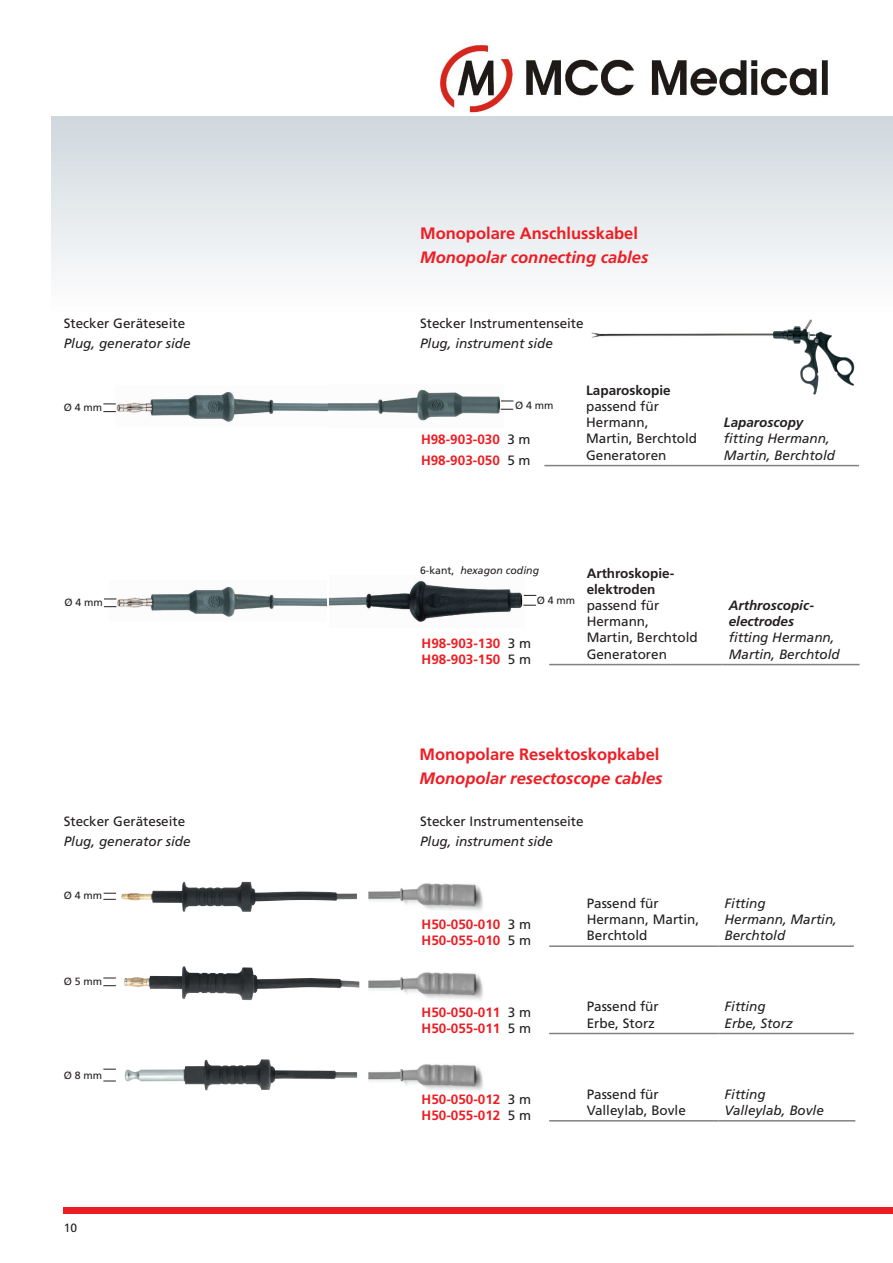
<style>
.page{position:relative;width:893px;height:1263px;background:#fff}
.page>*{position:absolute;margin:0;border:0;box-sizing:border-box;transform-origin:0 0}
.Fließtext{font:italic 700 16.5px "Frutiger";color:#ee1d23}
.Fließtext-2{font:700 16.5px "Frutiger";color:#ee1d23}
.t1{font:13.5px/16.2px "Frutiger";color:#231f20}
.t2{font:italic 13.5px/16.2px "Frutiger";color:#231f20}
.Fließtext-3{font:700 13.5px "Frutiger";color:#ee1d23}
.t3{font:700 13.5px "Frutiger";color:#231f20}
.t4{font:italic 700 13.5px/16.2px "Frutiger";color:#231f20}
.t5{font:12px "Frutiger";color:#231f20}
.t6{font:10.5px "Frutiger";color:#231f20}
.t7{font:italic 10.5px "Frutiger";color:#231f20}
.s1{font-weight:400;color:#231f20}
.s2{font-style:normal}
</style>
<div class="page">
<div style="left:51px;top:117px;width:842px;height:200px;background:linear-gradient(to bottom,#cfd8dd,#fff)"></div>
<div style="left:64px;top:1208px;width:829px;height:6px;background:#ee1d23"></div>
<img style="left:116px;top:392px;width:211px;height:30px">
<img style="left:329px;top:389px;width:175px;height:32px">
<img style="left:109px;top:587px;width:218px;height:30px">
<img style="left:329px;top:581px;width:196px;height:41px">
<hr style="left:544px;top:465px;width:174px;height:1px;background:#808285">
<hr style="left:718px;top:465px;width:141px;height:1px;background:#808285">
<svg style="left:501px;top:401px;width:12px;height:1px"></svg>
<svg style="left:501px;top:409px;width:12px;height:1px"></svg>
<svg style="left:103px;top:404px;width:13px;height:1px"></svg>
<svg style="left:103px;top:411px;width:13px;height:1px"></svg>
<hr style="left:549px;top:664px;width:174px;height:1px;background:#808285">
<hr style="left:723px;top:664px;width:137px;height:1px;background:#808285">
<svg style="left:524px;top:595px;width:12px;height:1px"></svg>
<svg style="left:523px;top:605px;width:13px;height:1px"></svg>
<svg style="left:104px;top:599px;width:12px;height:1px"></svg>
<svg style="left:104px;top:606px;width:12px;height:1px"></svg>
<hr style="left:549px;top:945px;width:169px;height:2px;background:#808285">
<hr style="left:718px;top:945px;width:136px;height:2px;background:#808285">
<hr style="left:549px;top:1033px;width:169px;height:1px;background:#808285">
<hr style="left:718px;top:1033px;width:136px;height:1px;background:#808285">
<hr style="left:549px;top:1120px;width:169px;height:1px;background:#808285">
<hr style="left:718px;top:1120px;width:137px;height:1px;background:#808285">
<svg style="left:103px;top:893px;width:13px;height:7px"></svg>
<svg style="left:103px;top:978px;width:13px;height:1px"></svg>
<svg style="left:103px;top:985px;width:13px;height:1px"></svg>
<img style="left:773px;top:319px;width:82px;height:76px">
<img style="left:591px;top:333px;width:182px;height:5px">
<svg style="left:103px;top:1069px;width:13px;height:1px"></svg>
<svg style="left:103px;top:1081px;width:13px;height:1px"></svg>
<img style="left:121px;top:882px;width:236px;height:30px">
<img style="left:124px;top:966px;width:235px;height:34px">
<img style="left:125px;top:1059px;width:232px;height:31px">
<img style="left:368px;top:883px;width:115px;height:28px">
<img style="left:368px;top:972px;width:115px;height:28px">
<img style="left:368px;top:1064px;width:115px;height:27px">
<img style="left:440px;top:44px;width:388px;height:69px">
<p class="t1" style="left:64px;top:315px;width:123px">Stecker Geräteseite</p>
<p class="t2" style="left:64px;top:335px;width:128px">Plug, generator side</p>
<p class="Fließtext-2" style="left:420px;top:224px;width:219px">Monopolare Anschlusskabel</p>
<p class="Fließtext" style="left:420px;top:248px;width:230px">Monopolar connecting cables</p>
<p class="t1" style="left:420px;top:315px;width:165px">Stecker Instrumentenseite</p>
<p class="t2" style="left:420px;top:335px;width:134px">Plug, instrument side</p>
<p class="t6" style="left:64px;top:401px;width:40px">Ø 4 mm</p>
<p class="t6" style="left:515px;top:399px;width:40px">Ø 4 mm</p>
<p class="Fließtext-3" style="left:421px;top:432px;width:111px">H98-903-030 <span class="s1">3 m</span></p>
<p class="Fließtext-3" style="left:421px;top:452px;width:111px">H98-903-050 <span class="s1">5 m</span></p>
<p class="t3" style="left:586px;top:382px;width:86px">Laparoskopie</p>
<p class="t1" style="left:586px;top:398px;width:113px">passend für<br>Hermann,<br>Martin, Berchtold<br>Generatoren</p>
<p class="t4" style="left:724px;top:414px;width:81px">Laparoscopy</p>
<p class="t2" style="left:724px;top:430px;width:113px">fitting Hermann,<br>Martin, Berchtold</p>
<p class="t7" style="left:420px;top:564px;width:121px"><span class="s2">6-kant,</span> hexagon coding</p>
<p class="t6" style="left:64px;top:596px;width:40px">Ø 4 mm</p>
<p class="t6" style="left:537px;top:594px;width:40px">Ø 4 mm</p>
<p class="Fließtext-3" style="left:422px;top:635px;width:111px">H98-903-130 <span class="s1">3 m</span></p>
<p class="Fließtext-3" style="left:422px;top:651px;width:111px">H98-903-150 <span class="s1">5 m</span></p>
<p class="t3" style="left:587px;top:565px;width:89px">Arthroskopie-</p>
<p class="t3" style="left:587px;top:581px;width:70px">elektroden</p>
<p class="t1" style="left:587px;top:597px;width:113px">passend für<br>Hermann,<br>Martin, Berchtold<br>Generatoren</p>
<p class="t4" style="left:729px;top:597px;width:87px">Arthroscopic&shy;electrodes</p>
<p class="t2" style="left:729px;top:629px;width:113px">fitting Hermann,<br>Martin, Berchtold</p>
<p class="t1" style="left:64px;top:813px;width:123px">Stecker Geräteseite</p>
<p class="t2" style="left:64px;top:833px;width:128px">Plug, generator side</p>
<p class="t6" style="left:64px;top:889px;width:40px">Ø 4 mm</p>
<p class="t6" style="left:64px;top:975px;width:40px">Ø 5 mm</p>
<p class="t6" style="left:64px;top:1069px;width:40px">Ø 8 mm</p>
<p class="t5" style="left:64px;top:1220px;width:15px">10</p>
<p class="Fließtext-2" style="left:420px;top:745px;width:241px">Monopolare Resektoskopkabel</p>
<p class="Fließtext" style="left:420px;top:769px;width:244px">Monopolar resectoscope cables</p>
<p class="t1" style="left:420px;top:813px;width:165px">Stecker Instrumentenseite</p>
<p class="t2" style="left:420px;top:833px;width:134px">Plug, instrument side</p>
<p class="Fließtext-3" style="left:422px;top:917px;width:111px">H50-050-010 <span class="s1">3 m</span></p>
<p class="Fließtext-3" style="left:422px;top:933px;width:111px">H50-055-010 <span class="s1">5 m</span></p>
<p class="Fließtext-3" style="left:422px;top:1004px;width:111px">H50-050-011 <span class="s1">3 m</span></p>
<p class="Fließtext-3" style="left:422px;top:1020px;width:111px">H50-055-011 <span class="s1">5 m</span></p>
<p class="Fließtext-3" style="left:422px;top:1091px;width:111px">H50-050-012 <span class="s1">3 m</span></p>
<p class="Fließtext-3" style="left:422px;top:1107px;width:111px">H50-055-012 <span class="s1">5 m</span></p>
<p class="t1" style="left:587px;top:895px;width:74px">Passend für</p>
<p class="t1" style="left:587px;top:911px;width:114px">Hermann, Martin,<br>Berchtold</p>
<p class="t1" style="left:587px;top:998px;width:74px">Passend für</p>
<p class="t1" style="left:587px;top:1014px;width:70px">Erbe, Storz</p>
<p class="t1" style="left:587px;top:1086px;width:74px">Passend für</p>
<p class="t1" style="left:587px;top:1102px;width:101px">Valleylab, Bovle</p>
<p class="t2" style="left:724px;top:895px;width:43px">Fitting</p>
<p class="t2" style="left:724px;top:911px;width:114px">Hermann, Martin,<br>Berchtold</p>
<p class="t2" style="left:724px;top:998px;width:43px">Fitting</p>
<p class="t2" style="left:724px;top:1014px;width:70px">Erbe, Storz</p>
<p class="t2" style="left:724px;top:1086px;width:43px">Fitting</p>
<p class="t2" style="left:724px;top:1102px;width:101px">Valleylab, Bovle</p>
</div>
